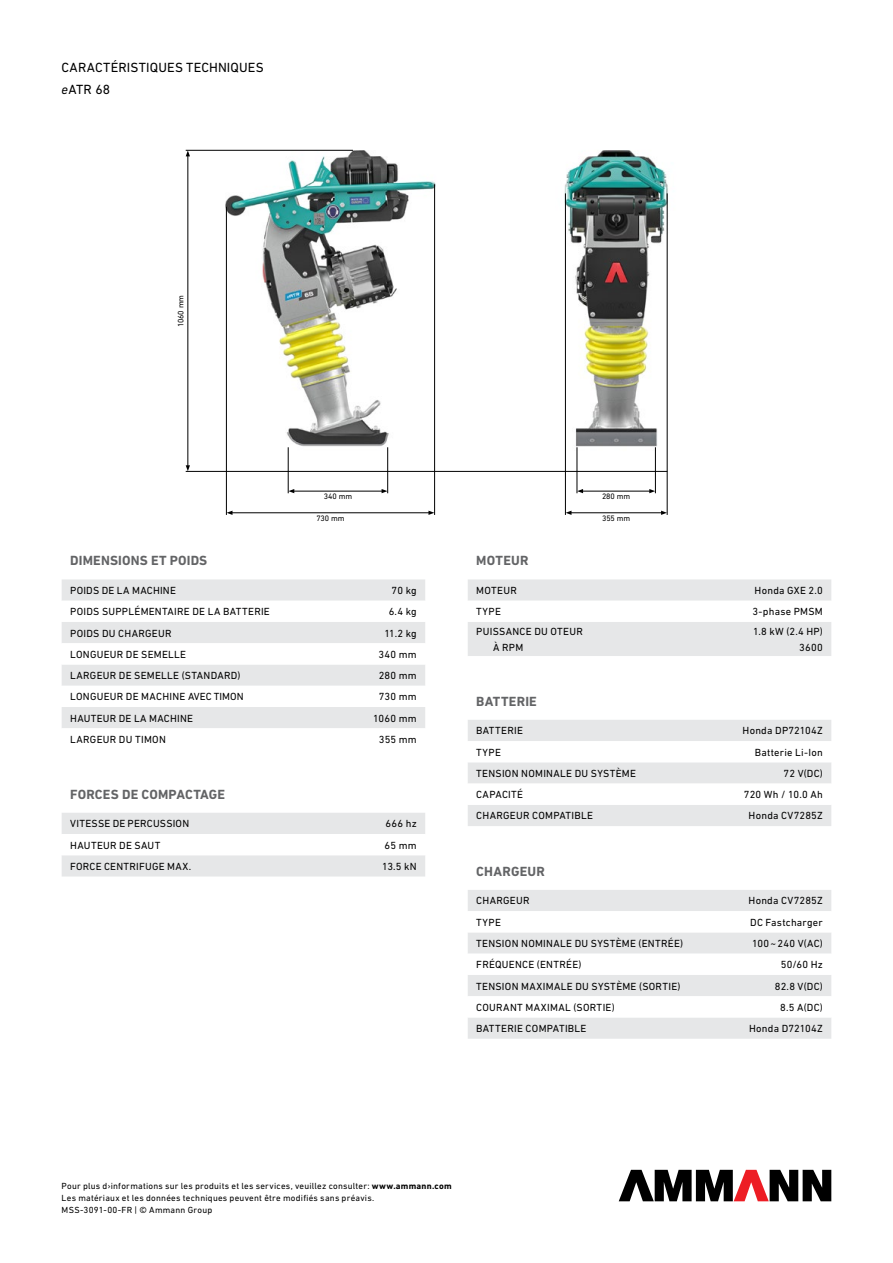
<style>
.page{position:relative;width:893px;height:1263px;background:#fff}
.page>*{position:absolute;margin:0;border:0;box-sizing:border-box;transform-origin:0 0}
.t1{font:700 13.5px "DIN Next LT Pro";letter-spacing:.015em;color:#636466}
.t2{font:13.5px/22.5px "DIN Next LT Pro";letter-spacing:.01em;color:#000}
.t3{font:10.5px/16.6px "DIN Next LT Pro";letter-spacing:.025em;color:#000}
.t4{font:9px/12px "DIN Next LT Pro";letter-spacing:.025em;color:#000}
.t5{font:7.95px "DIN Next LT Pro";letter-spacing:-.01em;color:#000}
.s1{font-style:italic}
.s2{font-weight:700}
</style>
<div class="page">
<svg style="left:619px;top:1170px;width:212px;height:31px"></svg>
<div style="left:468px;top:890px;width:363px;height:149px;background:#e6e7e8"></div>
<svg style="left:468px;top:911px;width:363px;height:106px"></svg>
<div style="left:62px;top:579px;width:363px;height:64px;background:#e6e7e8"></div>
<svg style="left:62px;top:601px;width:363px;height:21px"></svg>
<svg style="left:62px;top:665px;width:363px;height:63px"></svg>
<svg style="left:468px;top:579px;width:363px;height:77px"></svg>
<svg style="left:468px;top:720px;width:363px;height:106px"></svg>
<svg style="left:62px;top:813px;width:363px;height:63px"></svg>
<img style="left:220px;top:149px;width:216px;height:314px">
<img style="left:564px;top:150px;width:104px;height:312px">
<hr style="left:569px;top:512px;width:95px;height:1px;background:#000">
<svg style="left:566px;top:511px;width:5px;height:4px"></svg>
<svg style="left:661px;top:511px;width:6px;height:4px"></svg>
<hr style="left:565px;top:193px;width:1px;height:322px;background:#000">
<hr style="left:667px;top:193px;width:1px;height:322px;background:#000">
<hr style="left:292px;top:491px;width:92px;height:1px;background:#000">
<svg style="left:289px;top:489px;width:5px;height:4px"></svg>
<svg style="left:382px;top:489px;width:5px;height:4px"></svg>
<hr style="left:581px;top:491px;width:71px;height:1px;background:#000">
<svg style="left:578px;top:489px;width:5px;height:4px"></svg>
<svg style="left:649px;top:489px;width:6px;height:4px"></svg>
<hr style="left:288px;top:447px;width:1px;height:46px;background:#000">
<hr style="left:577px;top:447px;width:1px;height:46px;background:#000">
<hr style="left:387px;top:447px;width:1px;height:46px;background:#000">
<hr style="left:655px;top:447px;width:1px;height:46px;background:#000">
<hr style="left:186px;top:471px;width:481px;height:1px;background:#000">
<hr style="left:188px;top:154px;width:1px;height:314px;background:#000">
<svg style="left:186px;top:151px;width:4px;height:5px"></svg>
<svg style="left:186px;top:465px;width:4px;height:6px"></svg>
<hr style="left:434px;top:184px;width:1px;height:331px;background:#000">
<hr style="left:186px;top:150px;width:167px;height:1px;background:#000">
<hr style="left:230px;top:512px;width:201px;height:1px;background:#000">
<svg style="left:227px;top:511px;width:5px;height:4px"></svg>
<svg style="left:428px;top:511px;width:6px;height:4px"></svg>
<hr style="left:226px;top:207px;width:1px;height:308px;background:#000">
<p class="t2" style="left:62px;top:56px;width:204px">CARACTÉRISTIQUES TECHNIQUES <span class="s1">e</span>ATR 68</p>
<p class="t5" style="left:176px;top:327px;width:34px;rotate:-90deg">1060 mm</p>
<p class="t5" style="left:324px;top:492px;width:30px">340 mm</p>
<p class="t5" style="left:602px;top:492px;width:30px">280 mm</p>
<p class="t5" style="left:316px;top:514px;width:30px">730 mm</p>
<p class="t5" style="left:602px;top:514px;width:30px">355 mm</p>
<p class="t1" style="left:70px;top:553px;width:139px">DIMENSIONS ET POIDS</p>
<p class="t3" style="left:70px;top:582px;width:107px">POIDS DE LA MACHINE</p>
<p class="t3" style="left:392px;top:582px;width:27px">70 kg</p>
<p class="t3" style="left:70px;top:603px;width:201px">POIDS SUPPLÉMENTAIRE DE LA BATTERIE</p>
<p class="t3" style="left:389px;top:603px;width:30px">6.4 kg</p>
<p class="t3" style="left:70px;top:624px;width:103px">POIDS DU CHARGEUR</p>
<p class="t3" style="left:384px;top:624px;width:34px">11.2 kg</p>
<p class="t3" style="left:70px;top:646px;width:117px">LONGUEUR DE SEMELLE</p>
<p class="t3" style="left:378px;top:646px;width:40px">340 mm</p>
<p class="t3" style="left:70px;top:667px;width:172px">LARGEUR DE SEMELLE (STANDARD)</p>
<p class="t3" style="left:379px;top:667px;width:40px">280 mm</p>
<p class="t3" style="left:70px;top:688px;width:175px">LONGUEUR DE MACHINE AVEC TIMON</p>
<p class="t3" style="left:379px;top:688px;width:39px">730 mm</p>
<p class="t3" style="left:70px;top:710px;width:124px">HAUTEUR DE LA MACHINE</p>
<p class="t3" style="left:373px;top:710px;width:45px">1060 mm</p>
<p class="t3" style="left:70px;top:731px;width:97px">LARGEUR DU TIMON</p>
<p class="t3" style="left:379px;top:731px;width:39px">355 mm</p>
<p class="t1" style="left:70px;top:786px;width:156px">FORCES DE COMPACTAGE</p>
<p class="t3" style="left:70px;top:815px;width:121px">VITESSE DE PERCUSSION</p>
<p class="t3" style="left:386px;top:815px;width:33px">666 hz</p>
<p class="t3" style="left:70px;top:836px;width:92px">HAUTEUR DE SAUT</p>
<p class="t3" style="left:385px;top:836px;width:34px">65 mm</p>
<p class="t3" style="left:70px;top:858px;width:123px">FORCE CENTRIFUGE MAX.</p>
<p class="t3" style="left:382px;top:858px;width:36px">13.5 kN</p>
<p class="t1" style="left:476px;top:553px;width:54px">MOTEUR</p>
<p class="t3" style="left:476px;top:582px;width:42px">MOTEUR</p>
<p class="t3" style="left:755px;top:582px;width:70px">Honda GXE 2.0</p>
<p class="t3" style="left:476px;top:603px;width:26px">TYPE</p>
<p class="t3" style="left:752px;top:603px;width:72px">3-phase PMSM</p>
<p class="t3" style="left:493px;top:622px;width:91px;text-indent:-17px">PUISSANCE DU OTEUR<br>À RPM</p>
<p class="t3" style="left:753px;top:622px;width:71px;text-align:right">1.8 kW (2.4 HP)<br>3600</p>
<p class="t1" style="left:476px;top:693px;width:62px">BATTERIE</p>
<p class="t3" style="left:476px;top:722px;width:48px">BATTERIE</p>
<p class="t3" style="left:743px;top:722px;width:82px">Honda DP72104Z</p>
<p class="t3" style="left:476px;top:744px;width:26px">TYPE</p>
<p class="t3" style="left:755px;top:744px;width:70px">Batterie Li-Ion</p>
<p class="t3" style="left:476px;top:765px;width:161px">TENSION NOMINALE DU SYSTÈME</p>
<p class="t3" style="left:784px;top:765px;width:41px">72 V(DC)</p>
<p class="t3" style="left:476px;top:786px;width:48px">CAPACITÉ</p>
<p class="t3" style="left:744px;top:786px;width:80px">720 Wh / 10.0 Ah</p>
<p class="t3" style="left:476px;top:807px;width:118px">CHARGEUR COMPATIBLE</p>
<p class="t3" style="left:749px;top:807px;width:76px">Honda CV7285Z</p>
<p class="t1" style="left:476px;top:863px;width:70px">CHARGEUR</p>
<p class="t3" style="left:476px;top:892px;width:55px">CHARGEUR</p>
<p class="t3" style="left:749px;top:892px;width:76px">Honda CV7285Z</p>
<p class="t3" style="left:476px;top:914px;width:26px">TYPE</p>
<p class="t3" style="left:750px;top:914px;width:74px">DC Fastcharger</p>
<p class="t3" style="left:476px;top:935px;width:209px">TENSION NOMINALE DU SYSTÈME (ENTRÉE)</p>
<p class="t3" style="left:752px;top:935px;width:72px">100~240 V(AC)</p>
<p class="t3" style="left:476px;top:956px;width:107px">FRÉQUENCE (ENTRÉE)</p>
<p class="t3" style="left:781px;top:956px;width:43px">50/60 Hz</p>
<p class="t3" style="left:476px;top:977px;width:206px">TENSION MAXIMALE DU SYSTÈME (SORTIE)</p>
<p class="t3" style="left:775px;top:977px;width:49px">82.8 V(DC)</p>
<p class="t3" style="left:476px;top:999px;width:140px">COURANT MAXIMAL (SORTIE)</p>
<p class="t3" style="left:780px;top:999px;width:44px">8.5 A(DC)</p>
<p class="t3" style="left:476px;top:1020px;width:112px">BATTERIE COMPATIBLE</p>
<p class="t3" style="left:749px;top:1020px;width:75px">Honda D72104Z</p>
<p class="t4" style="left:62px;top:1180px;width:392px">Pour plus d›informations sur les produits et les services, veuillez consulter: <span class="s2">www.ammann.com<br></span>Les matériaux et les données techniques peuvent être modifiés sans préavis.<br>MSS-3091-00-FR | © Ammann Group</p>
</div>
